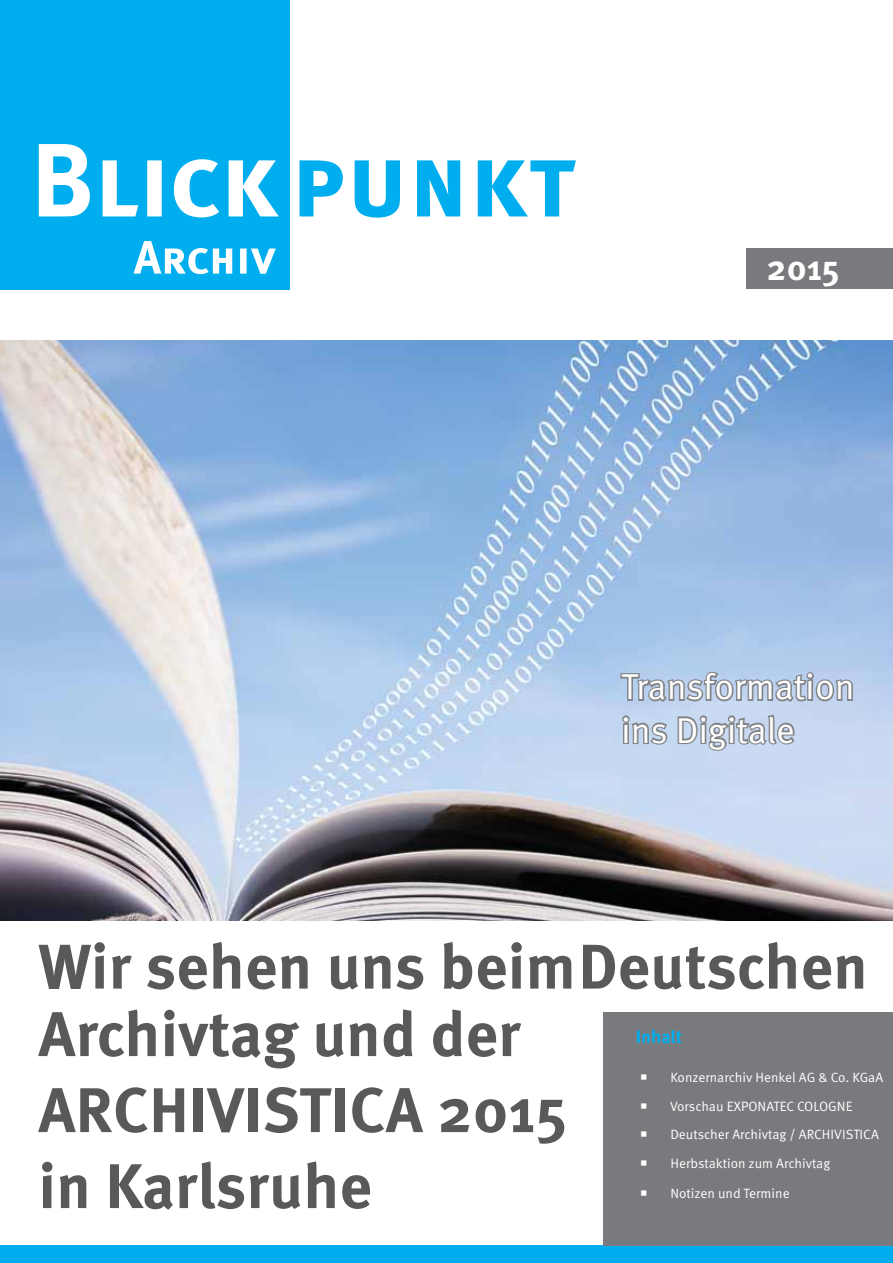
<style>
.page{position:relative;width:893px;height:1263px;background:#fff}
.page>*{position:absolute;margin:0;border:0;box-sizing:border-box;transform-origin:0 0}
.t1{font:700 63px/67.5px "Meta OT";color:#58595b}
.t2{font:36px/43.2px "Meta OT";color:#fff}
.t3{font:700 35.4px "Meta OT";color:#fff}
.t4{font:700 18px "Meta OT";color:#00aeef}
.t5{font:13.5px/28.5px "Meta OT";color:#fff}
</style>
<div class="page">
<div style="left:0;top:0;width:289px;height:289px;background:#00aeef"></div>
<img style="left:0;top:340px;width:893px;height:580px">
<div style="left:747px;top:249px;width:146px;height:40px;background:#797a7d"></div>
<svg style="left:39px;top:144px;width:240px;height:73px"></svg>
<svg style="left:299px;top:160px;width:277px;height:58px"></svg>
<svg style="left:133px;top:241px;width:143px;height:33px"></svg>
<div style="left:0;top:1246px;width:893px;height:17px;background:#00aeef"></div>
<div style="left:604px;top:1013px;width:289px;height:233px;background:#797a7d"></div>
<svg style="left:619px;top:670px;width:235px;height:251px;background:#aab1c0"></svg>
<h3 class="t3" style="left:767px;top:245px;width:75px">2015</h3>
<h2 class="t2" style="left:621px;top:666px;width:235px">Transformation ins Digitale</h2>
<h1 class="t1" style="left:38px;top:935px;width:831px">Wir sehen uns beimDeutschen<br>Archivtag und der</h1>
<h1 class="t1" style="left:38px;top:1074px;width:531px;line-height:76.1px">ARCHIVISTICA 2015 in Karlsruhe</h1>
<h3 class="t4" style="left:636px;top:1026px;width:48px">Inhalt</h3>
<p class="t5" style="left:670px;top:1064px;width:215px">Konzernarchiv Henkel AG &amp; Co. KGaA<br>Vorschau EXPONATEC COLOGNE<br>Deutscher Archivtag / ARCHIVISTICA<br>Herbstaktion zum Archivtag</p>
<p class="t5" style="left:670px;top:1179px;width:121px">Notizen und Termine</p>
</div>
